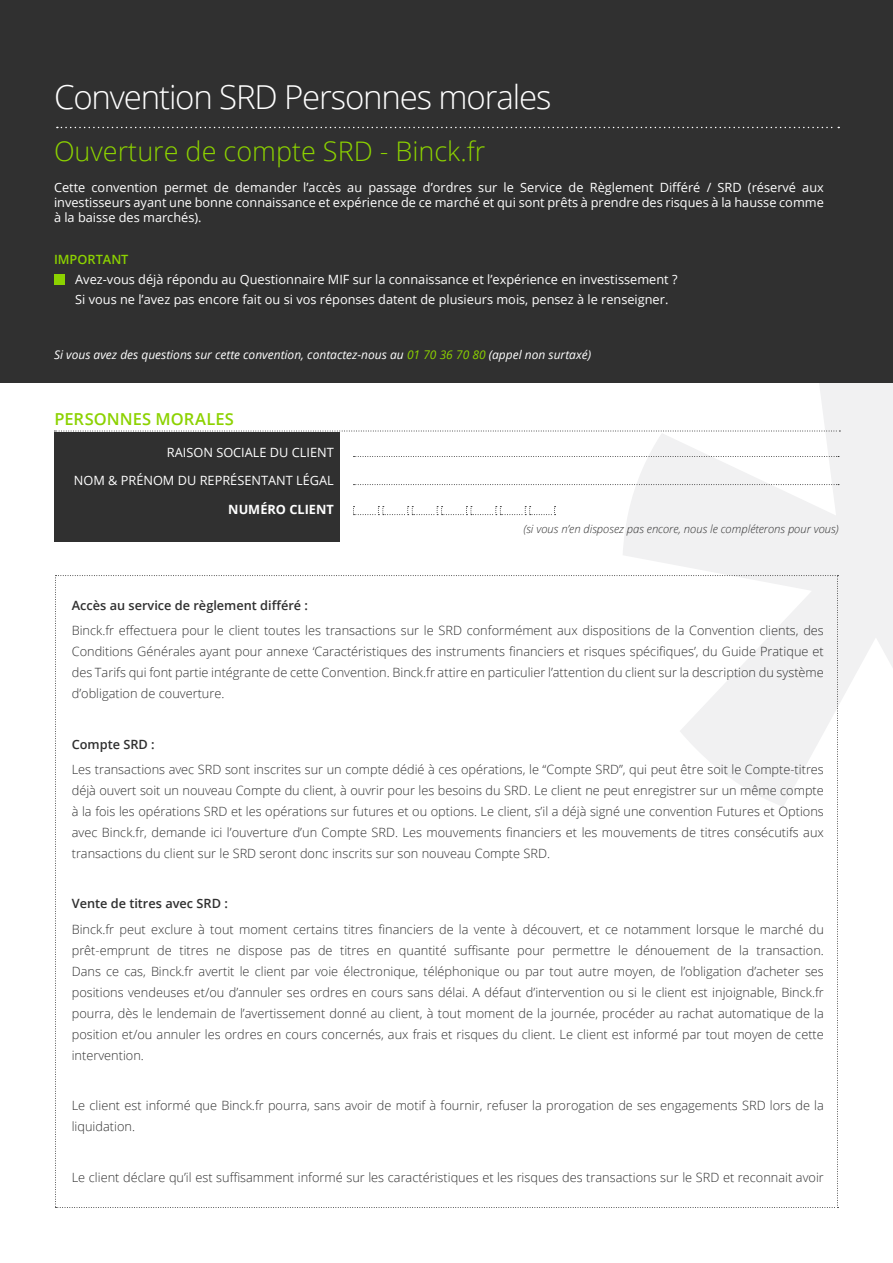
<style>
.page{position:relative;width:893px;height:1263px;background:#fff}
.page>*{position:absolute;margin:0;border:0;box-sizing:border-box;transform-origin:0 0}
.t1{font:300 33px "Open Sans";letter-spacing:-.035em;color:#fff}
.t2{font:300 27px "Open Sans";color:#8cd200}
.t3{font:600 16.5px "Open Sans";letter-spacing:.005em;color:#8cd200}
.t4{font:300 12.75px/21px "Open Sans";color:#303030;text-align:justify}
.t5{font:12.75px/15px "Open Sans";color:#fff;text-align:justify}
.t6{font:600 12.75px "Open Sans";color:#303030}
.t7{font:700 12.75px "Open Sans";color:#fff}
.t8{font:600 12.75px "Open Sans";color:#8cd200}
.t9{font:italic 12px "Open Sans";color:#fff}
.t10{font:italic 300 11.25px "Open Sans";color:#303030}
.s1{color:#8cd200}
</style>
<div class="page">
<svg style="left:623px;top:383px;width:270px;height:322px;fill:#f1f1f2"></svg>
<div style="left:0;top:0;width:893px;height:383px;background:#303030"></div>
<svg style="left:57px;top:127px;width:782px;height:1px"></svg>
<svg style="left:55px;top:575px;width:783px;height:633px"></svg>
<div style="left:54px;top:275px;width:11px;height:10px;background:#8cd200"></div>
<div style="left:54px;top:432px;width:285px;height:109px;background:#303030"></div>
<svg style="left:54px;top:431px;width:786px;height:1px"></svg>
<svg style="left:353px;top:456px;width:486px;height:1px"></svg>
<svg style="left:353px;top:484px;width:486px;height:1px"></svg>
<svg style="left:353px;top:506px;width:203px;height:9px"></svg>
<h1 class="t1" style="left:54px;top:74px;width:499px">Convention SRD Personnes morales</h1>
<h2 class="t2" style="left:54px;top:132px;width:433px">Ouverture de compte SRD - Binck.fr</h2>
<p class="t5" style="left:54px;top:179px;width:771px">Cette convention permet de demander l’accès au passage d’ordres sur le Service de Règlement Différé / SRD (réservé aux investisseurs ayant une bonne connaissance et expérience de ce marché et qui sont prêts à prendre des risques à la hausse comme à la baisse des marchés).</p>
<p class="t8" style="left:54px;top:251px;width:76px">IMPORTANT</p>
<p class="t5" style="left:75px;top:270px;width:604px;line-height:19.2px">Avez-vous déjà répondu au Questionnaire MIF sur la connaissance et l’expérience en investissement ?<br>Si vous ne l’avez pas encore fait ou si vos réponses datent de plusieurs mois, pensez à le renseigner.</p>
<p class="t9" style="left:54px;top:346px;width:539px">Si vous avez des questions sur cette convention, contactez-nous au <span class="s1">01 70 36 70 80</span> (appel non surtaxé)</p>
<p class="t3" style="left:54px;top:407px;width:181px">PERSONNES MORALES</p>
<p class="t5" style="left:167px;top:445px;width:168px">RAISON SOCIALE DU CLIENT</p>
<p class="t5" style="left:74px;top:473px;width:261px">NOM &amp; PRÉNOM DU REPRÉSENTANT LÉGAL</p>
<p class="t7" style="left:228px;top:500px;width:107px">NUMÉRO CLIENT</p>
<p class="t10" style="left:524px;top:521px;width:317px">(si vous n’en disposez pas encore, nous le compléterons pour vous)</p>
<p class="t6" style="left:72px;top:596px;width:238px">Accès au service de règlement différé :</p>
<p class="t4" style="left:72px;top:620px;width:754px">Binck.fr effectuera pour le client toutes les transactions sur le SRD conformément aux dispositions de la Convention clients, des Conditions Générales ayant pour annexe ‘Caractéristiques des instruments financiers et risques spécifiques’, du Guide Pratique et des Tarifs qui font partie intégrante de cette Convention. Binck.fr attire en particulier l’attention du client sur la description du système d’obligation de couverture.</p>
<p class="t6" style="left:72px;top:735px;width:85px">Compte SRD :</p>
<p class="t4" style="left:72px;top:758px;width:754px">Les transactions avec SRD sont inscrites sur un compte dédié à ces opérations, le “Compte SRD”, qui peut être soit le Compte-titres déjà ouvert soit un nouveau Compte du client, à ouvrir pour les besoins du SRD. Le client ne peut enregistrer sur un même compte à la fois les opérations SRD et les opérations sur futures et ou options. Le client, s’il a déjà signé une convention Futures et Options avec Binck.fr, demande ici l’ouverture d’un Compte SRD. Les mouvements financiers et les mouvements de titres consécutifs aux transactions du client sur le SRD seront donc inscrits sur son nouveau Compte SRD.</p>
<p class="t6" style="left:72px;top:895px;width:158px">Vente de titres avec SRD :</p>
<p class="t4" style="left:72px;top:918px;width:754px">Binck.fr peut exclure à tout moment certains titres financiers de la vente à découvert, et ce notamment lorsque le marché du prêt-emprunt de titres ne dispose pas de titres en quantité suffisante pour permettre le dénouement de la transaction.<br>Dans ce cas, Binck.fr avertit le client par voie électronique, téléphonique ou par tout autre moyen, de l’obligation d’acheter ses positions vendeuses et/ou d’annuler ses ordres en cours sans délai. A défaut d’intervention ou si le client est injoignable, Binck.fr pourra, dès le lendemain de l’avertissement donné au client, à tout moment de la journée, procéder au rachat automatique de la position et/ou annuler les ordres en cours concernés, aux frais et risques du client. Le client est informé par tout moyen de cette intervention.</p>
<p class="t4" style="left:72px;top:1095px;width:754px">Le client est informé que Binck.fr pourra, sans avoir de motif à fournir, refuser la prorogation de ses engagements SRD lors de la liquidation.</p>
<p class="t4" style="left:72px;top:1166px;width:754px">Le client déclare qu’il est suffisamment informé sur les caractéristiques et les risques des transactions sur le SRD et reconnait avoir</p>
</div>
